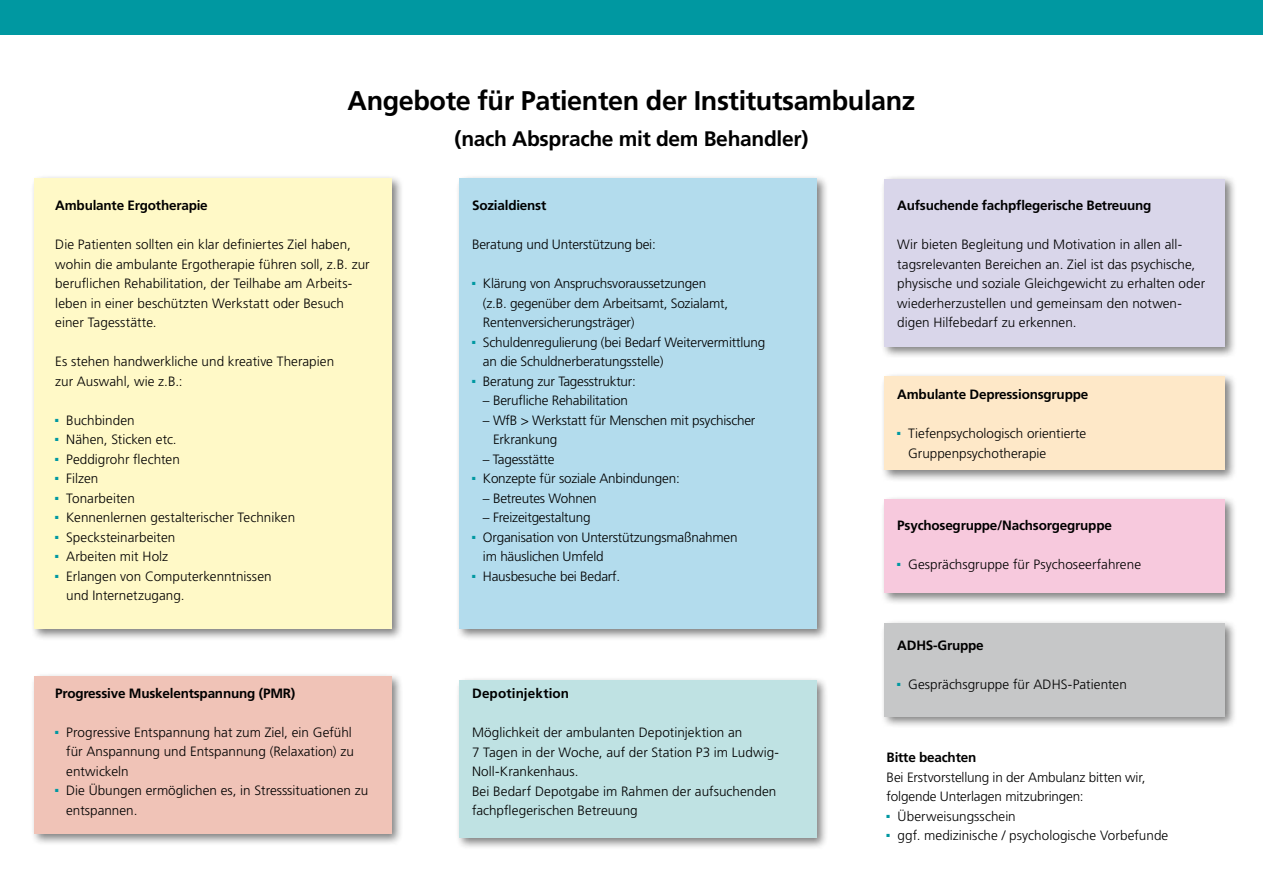
<style>
.page{position:relative;width:1263px;height:893px;background:#fff}
.page>*{position:absolute;margin:0;border:0;box-sizing:border-box;transform-origin:0 0}
.t1{font:700 27px "Frutiger";letter-spacing:-.015em;color:#000}
.t2{font:700 21px "Frutiger";letter-spacing:-.015em;color:#000}
.t3{font:300 13.5px/19.5px "Frutiger";color:#000}
.t4{font:700 13.5px "Frutiger";letter-spacing:-.015em;color:#000}
.t5{font:700 13.5px "Frutiger";letter-spacing:.01em;color:#000}
</style>
<div class="page">
<div style="left:880px;top:619px;width:357px;height:110px;background:#000;opacity:.5"></div>
<div style="left:884px;top:623px;width:341px;height:93px;background:#c6c7c8"></div>
<div style="left:880px;top:372px;width:357px;height:110px;background:#000;opacity:.5"></div>
<div style="left:884px;top:376px;width:341px;height:94px;background:#fee8c8"></div>
<div style="left:880px;top:496px;width:357px;height:110px;background:#000;opacity:.5"></div>
<div style="left:884px;top:500px;width:341px;height:93px;background:#f7c9dd"></div>
<div style="left:30px;top:672px;width:374px;height:174px;background:#000;opacity:.5"></div>
<div style="left:34px;top:676px;width:357px;height:157px;background:#f0c3b7"></div>
<div style="left:30px;top:175px;width:374px;height:467px;background:#000;opacity:.5"></div>
<div style="left:34px;top:179px;width:357px;height:450px;background:#fff9c7"></div>
<div style="left:455px;top:175px;width:374px;height:467px;background:#000;opacity:.5"></div>
<div style="left:459px;top:179px;width:357px;height:450px;background:#b3dced"></div>
<div style="left:880px;top:175px;width:357px;height:184px;background:#000;opacity:.5"></div>
<div style="left:884px;top:179px;width:341px;height:168px;background:#d9d6ea"></div>
<div style="left:0;top:0;width:1263px;height:34px;background:#0098a1"></div>
<div style="left:455px;top:676px;width:374px;height:174px;background:#000;opacity:.5"></div>
<div style="left:459px;top:680px;width:357px;height:158px;background:#bfe2e3"></div>
<h1 class="t1" style="left:348px;top:85px;width:569px">Angebote für Patienten der Institutsambulanz</h1>
<h2 class="t2" style="left:455px;top:127px;width:355px">(nach Absprache mit dem Behandler)</h2>
<p class="t4" style="left:55px;top:198px;width:154px">Ambulante Ergotherapie</p>
<p class="t3" style="left:55px;top:235px;width:316px">Die Patienten sollten ein klar definiertes Ziel haben, wohin die ambulante Ergotherapie führen soll, z.B. zur beruflichen Rehabilitation, der Teilhabe am Arbeits&shy;leben in einer beschützten Werkstatt oder Besuch einer Tagesstätte.</p>
<p class="t3" style="left:55px;top:352px;width:280px">Es stehen handwerkliche und kreative Therapien zur Auswahl, wie z.B.:</p>
<p class="t3" style="left:55px;top:410px;width:81px"><sup>■</sup> Buchbinden</p>
<p class="t3" style="left:55px;top:430px;width:123px"><sup>■</sup> Nähen, Sticken etc.</p>
<p class="t3" style="left:55px;top:449px;width:126px"><sup>■</sup> Peddigrohr flechten</p>
<p class="t3" style="left:55px;top:469px;width:45px"><sup>■</sup> Filzen</p>
<p class="t3" style="left:55px;top:488px;width:81px"><sup>■</sup> Tonarbeiten</p>
<p class="t3" style="left:55px;top:508px;width:241px"><sup>■</sup> Kennenlernen gestalterischer Techniken</p>
<p class="t3" style="left:55px;top:527px;width:122px"><sup>■</sup> Specksteinarbeiten</p>
<p class="t3" style="left:55px;top:547px;width:114px"><sup>■</sup> Arbeiten mit Holz</p>
<p class="t3" style="left:66px;top:566px;width:207px;text-indent:-11px"><sup>■</sup> Erlangen von Computerkenntnissen und Internetzugang.</p>
<p class="t4" style="left:55px;top:685px;width:242px">Progressive Muskelentspannung (PMR)</p>
<p class="t3" style="left:66px;top:722px;width:289px;text-indent:-11px"><sup>■</sup> Progressive Entspannung hat zum Ziel, ein Gefühl für Anspannung und Entspannung (Relaxation) zu entwickeln</p>
<p class="t3" style="left:66px;top:781px;width:304px;text-indent:-11px"><sup>■</sup> Die Übungen ermöglichen es, in Stresssituationen zu entspannen.</p>
<p class="t4" style="left:472px;top:198px;width:76px">Sozialdienst</p>
<p class="t3" style="left:472px;top:235px;width:185px">Beratung und Unterstützung bei:</p>
<p class="t3" style="left:483px;top:274px;width:247px;text-indent:-11px"><sup>■</sup> Klärung von Anspruchsvoraussetzungen (z.B. gegenüber dem Arbeitsamt, Sozialamt,<br>Rentenversicherungsträger)</p>
<p class="t3" style="left:483px;top:332px;width:284px;text-indent:-11px"><sup>■</sup> Schuldenregulierung (bei Bedarf Weitervermittlung an die Schuldnerberatungsstelle)</p>
<p class="t3" style="left:472px;top:371px;width:165px"><sup>■</sup> Beratung zur Tagesstruktur:</p>
<p class="t3" style="left:483px;top:391px;width:146px">– Berufliche Rehabilitation</p>
<p class="t3" style="left:493px;top:410px;width:264px;text-indent:-10px">– WfB &gt; Werkstatt für Menschen mit psychischer<br>Erkrankung</p>
<p class="t3" style="left:483px;top:449px;width:73px">– Tagesstätte</p>
<p class="t3" style="left:472px;top:469px;width:209px"><sup>■</sup> Konzepte für soziale Anbindungen:</p>
<p class="t3" style="left:483px;top:488px;width:115px">– Betreutes Wohnen</p>
<p class="t3" style="left:483px;top:508px;width:109px">– Freizeitgestaltung</p>
<p class="t3" style="left:483px;top:527px;width:256px;text-indent:-11px"><sup>■</sup> Organisation von Unterstützungsmaßnahmen im häuslichen Umfeld</p>
<p class="t3" style="left:472px;top:566px;width:150px"><sup>■</sup> Hausbesuche bei Bedarf.</p>
<p class="t5" style="left:472px;top:686px;width:99px">Depotinjektion</p>
<p class="t3" style="left:472px;top:723px;width:308px">Möglichkeit der ambulanten Depotinjektion an<br>7 Tagen in der Woche, auf der Station P3 im Ludwig-Noll-Krankenhaus.<br>Bei Bedarf Depotgabe im Rahmen der aufsuchenden fachpflegerischen Betreuung</p>
<p class="t4" style="left:897px;top:198px;width:256px">Aufsuchende fachpflegerische Betreuung</p>
<p class="t3" style="left:897px;top:235px;width:309px">Wir bieten Begleitung und Motivation in allen all&shy;tagsrelevanten Bereichen an. Ziel ist das psychische, physische und soziale Gleichgewicht zu erhalten oder wiederherzustellen und gemeinsam den notwen&shy;digen Hilfebedarf zu erkennen.</p>
<p class="t4" style="left:897px;top:387px;width:192px">Ambulante Depressionsgruppe</p>
<p class="t3" style="left:908px;top:424px;width:180px;text-indent:-11px"><sup>■</sup> Tiefenpsychologisch orientierte<br>Gruppenpsychotherapie</p>
<p class="t4" style="left:897px;top:517px;width:216px">Psychosegruppe/Nachsorgegruppe</p>
<p class="t3" style="left:897px;top:554px;width:245px"><sup>■</sup> Gesprächsgruppe für Psychoseerfahrene</p>
<p class="t4" style="left:897px;top:637px;width:88px">ADHS-Gruppe</p>
<p class="t3" style="left:897px;top:674px;width:231px"><sup>■</sup> Gesprächsgruppe für ADHS-Patienten</p>
<p class="t4" style="left:887px;top:749px;width:91px">Bitte beachten</p>
<p class="t3" style="left:887px;top:767px;width:260px">Bei Erstvorstellung in der Ambulanz bitten wir, folgende Unterlagen mitzubringen:</p>
<p class="t3" style="left:887px;top:806px;width:131px"><sup>■</sup> Überweisungsschein</p>
<p class="t3" style="left:887px;top:826px;width:283px"><sup>■</sup> ggf. medizinische / psychologische Vorbefunde</p>
</div>
